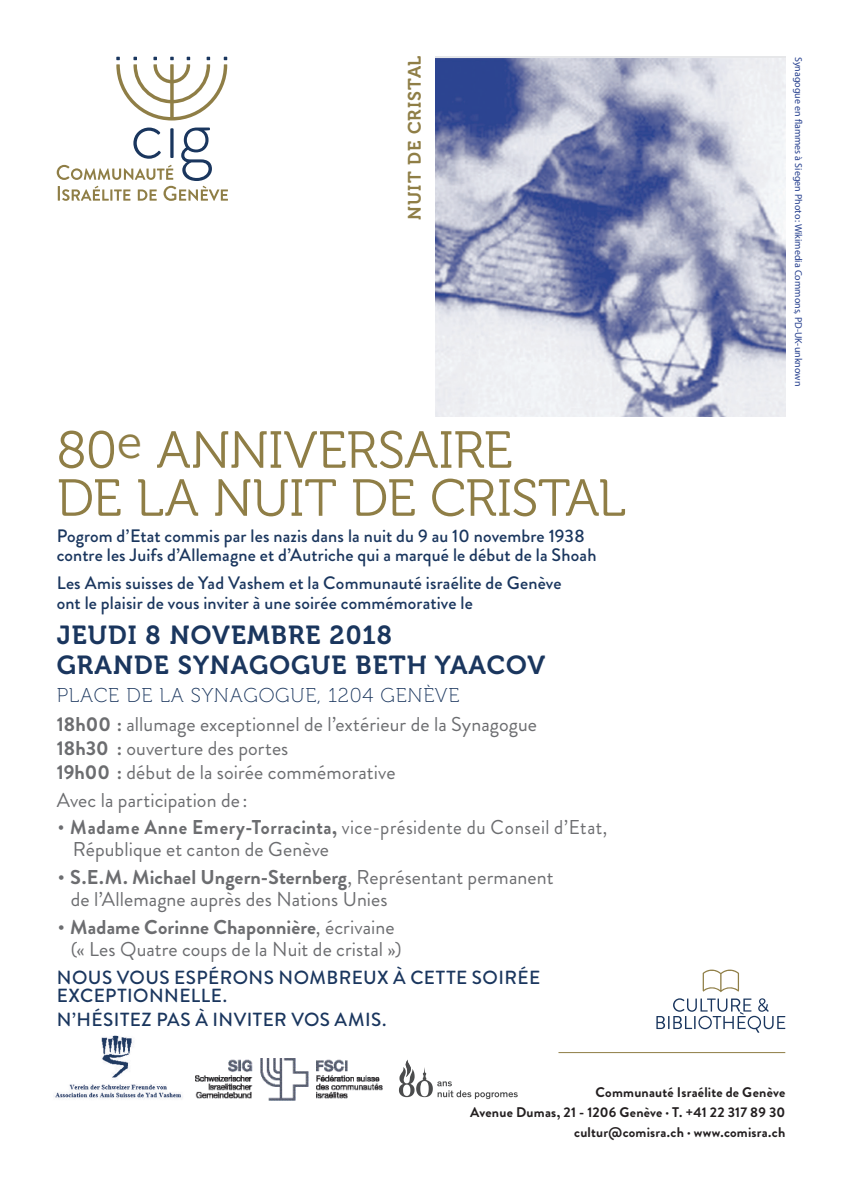
<style>
.page{position:relative;width:842px;height:1191px;background:#fff}
.page>*{position:absolute;margin:0;border:0;box-sizing:border-box;transform-origin:0 0}
.t1{font:52px/48px "Museo 300";letter-spacing:-.01em;color:#8f7e46}
.t2{font:26px "Museo 700";letter-spacing:.04em;color:#1a365e}
.t3{font:26px "Museo 700";letter-spacing:.04em;color:#1a365e}
.t4{font:20px/27.6px "Brandon Grotesque";letter-spacing:.005em;color:#6c6d70}
.t5{font:20px "Museo 100";letter-spacing:.04em;color:#1a365e}
.t6{font:500 19px/18px "Brandon Grotesque";letter-spacing:.02em;color:#1a365e}
.t7{font:500 18px/19px "Brandon Grotesque";letter-spacing:.01em;color:#1a365e}
.t8{font:18px "Museo 700";letter-spacing:.055em;color:#8f7e46}
.t9{font:700 14px/20px "Brandon Grotesque";letter-spacing:.015em;color:#231f20;text-align:right}
.t10{font:10px "Myriad Pro";color:#253f8e}
.s1{font-weight:700}
.s2{font-size:40px}
</style>
<div class="page">
<hr style="left:558px;top:1052px;width:227px;height:1px;background:#8f7e46">
<svg style="left:116px;top:57px;width:111px;height:63px"></svg>
<svg style="left:57px;top:128px;width:171px;height:73px"></svg>
<img style="left:435px;top:58px;width:350px;height:359px">
<svg style="left:703px;top:969px;width:36px;height:23px"></svg>
<svg style="left:656px;top:998px;width:129px;height:34px"></svg>
<svg style="left:399px;top:1059px;width:119px;height:40px"></svg>
<img style="left:196px;top:1058px;width:186px;height:42px">
<img style="left:55px;top:1035px;width:128px;height:65px">
<p class="t8" style="left:405px;top:220px;width:166px;rotate:-90deg">NUIT DE CRISTAL</p>
<h1 class="t1" style="left:57px;top:427px;width:570px">80<sup>e</sup> ANNIVERSAIRE<br>DE LA NUIT DE CRISTAL</h1>
<p class="t7" style="left:57px;top:527px;width:541px">Pogrom d’Etat commis par les nazis dans la nuit du 9 au 10 novembre 1938 contre les Juifs d’Allemagne et d’Autriche qui a marqué le début de la Shoah</p>
<p class="t7" style="left:57px;top:573px;width:506px;line-height:20px">Les Amis suisses de Yad Vashem et la Communauté israélite de Genève ont le plaisir de vous inviter à une soirée commémorative le</p>
<h2 class="t3" style="left:57px;top:621px;width:337px">JEUDI 8 NOVEMBRE 2018</h2>
<h2 class="t2" style="left:57px;top:651px;width:490px">GRANDE SYNAGOGUE BETH YAACOV</h2>
<p class="t5" style="left:57px;top:685px;width:404px">PLACE DE LA SYNAGOGUE, 1204 GENÈVE</p>
<p class="t4" style="left:57px;top:712px;width:482px;line-height:24px"><span class="s1">18h00 :</span> allumage exceptionnel de l’extérieur de la Synagogue<br><span class="s1">18h30 :</span> ouverture des portes<br><span class="s1">19h00 :</span> début de la soirée commémorative</p>
<p class="t4" style="left:57px;top:786px;width:552px">Avec la participation de :<br><span class="s2">·</span> <span class="s1">Madame Anne Emery-Torracinta,</span> vice-présidente du Conseil d’Etat,</p>
<p class="t4" style="left:57px;top:836px;width:498px;text-indent:16px">République et canton de Genève<br><span class="s2">·</span> <span class="s1">S.E.M. Michael Ungern-Sternberg</span>, Représentant permanent</p>
<p class="t4" style="left:57px;top:885px;width:339px;text-align:center">de l’Allemagne auprès des Nations Unies<br><span class="s2">·</span> <span class="s1">Madame Corinne Chaponnière</span>, écrivaine</p>
<p class="t4" style="left:71px;top:935px;width:332px">(« Les Quatre coups de la Nuit de cristal »)</p>
<p class="t6" style="left:57px;top:968px;width:485px">NOUS VOUS ESPÉRONS NOMBREUX À CETTE SOIRÉE<br>EXCEPTIONNELLE.</p>
<p class="t6" style="left:57px;top:1010px;width:331px">N’HÉSITEZ PAS À INVITER VOS AMIS.</p>
<p class="t10" style="left:805px;top:57px;width:331px;rotate:90deg">Synagogue en flammes à Siegen Photo : Wikimedia Commons, PD-UK-unknown</p>
<p class="t9" style="left:470px;top:1082px;width:317px">Communauté Israélite de Genève<br>Avenue Dumas, 21 - 1206 Genève · T. +41 22 317 89 30 cultur@comisra.ch · www.comisra.ch</p>
</div>
